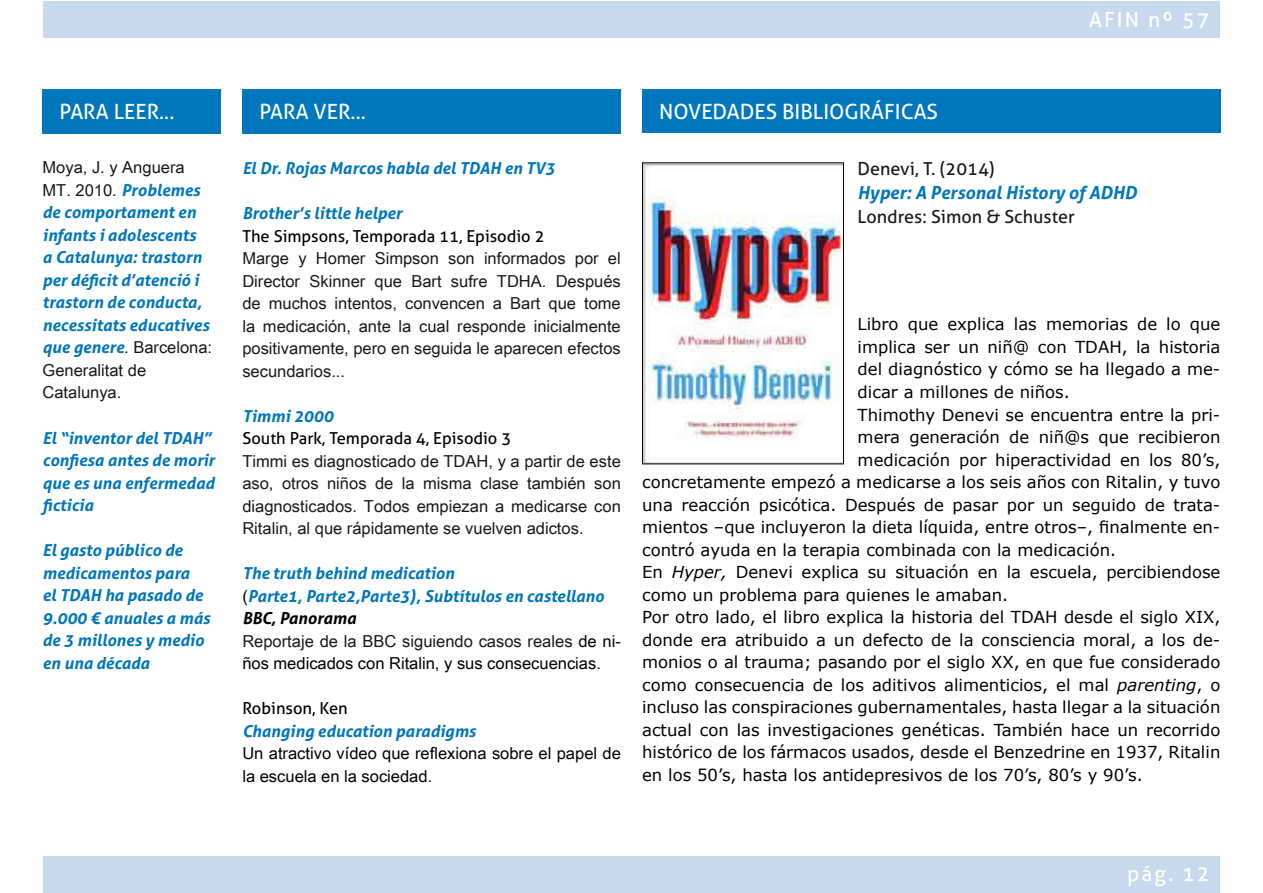
<style>
.page{position:relative;width:1263px;height:893px;background:#fff}
.page>*{position:absolute;margin:0;border:0;box-sizing:border-box;transform-origin:0 0}
.t1{font:21px "Aller";color:#fff}
.t2{font:18px "Aller";color:#1a1a1a}
.t3{font:italic 700 18px "Aller";color:#0076bd}
.t4{font:16.5px "Verdana";color:#000}
.t5{font:italic 700 16.5px/22.5px "Aller";color:#0076bd}
.t6{font:16.5px/22.5px "Arial Unicode MS";color:#1a171b;text-align:justify}
.t7{font:16.5px/22.5px "Arial Unicode MS";color:#000}
.t8{font:16.5px "Aller";color:#000}
.s1{font-family:"Arial Unicode MS";font-weight:400;font-style:normal;color:#1a171b}
.s2{font-family:"Aller";font-weight:700;font-style:italic;color:#0076bd}
.s3{font-family:"Arial Unicode MS";font-weight:400;font-style:normal;color:#000}
.s4{color:#000}
.s5{color:#1a171b}
.s6{font-style:italic}
</style>
<div class="page">
<div style="left:43px;top:1px;width:1177px;height:37px;background:#c8d9ee"></div>
<div style="left:43px;top:856px;width:1177px;height:37px;background:#c8d9ee"></div>
<div style="left:43px;top:89px;width:178px;height:45px;background:#0076bd"></div>
<div style="left:242px;top:89px;width:379px;height:45px;background:#0076bd"></div>
<div style="left:642px;top:89px;width:578px;height:44px;background:#0076bd"></div>
<img style="left:644px;top:164px;width:198px;height:298px">
<div style="left:642px;top:162px;width:202px;height:302px;border:1px solid #000"></div>
<p class="t1" style="left:60px;top:99px;width:116px">PARA LEER...</p>
<p class="t1" style="left:259px;top:99px;width:108px">PARA VER...</p>
<p class="t1" style="left:659px;top:99px;width:280px">NOVEDADES BIBLIOGRÁFICAS</p>
<p class="t1" style="left:1089px;top:7px;width:122px">AFIN nº 57</p>
<p class="t6" style="left:43px;top:156px;width:144px">Moya, J. y Anguera</p>
<p class="t5" style="left:43px;top:179px;width:168px"><span class="s1">MT. 2010.</span> Problemes de comportament en infants i adolescents a Catalunya: trastorn per déficit d’atenció i trastorn de conducta, necessitats educatives</p>
<p class="t6" style="left:43px;top:336px;width:171px;text-align:left"><span class="s2">que genere</span>. Barcelona:<br>Generalitat de<br>Catalunya.</p>
<p class="t5" style="left:43px;top:426px;width:174px">El “inventor del TDAH” confiesa antes de morir que es una enfermedad ficticia</p>
<p class="t5" style="left:43px;top:539px;width:169px">El gasto público de medicamentos para<br>el TDAH ha pasado de<br>9.000 € anuales a más de 3 millones y medio en una década</p>
<p class="t5" style="left:242px;top:157px;width:314px">El Dr. Rojas Marcos habla del TDAH en TV3</p>
<p class="t5" style="left:242px;top:202px;width:161px">Brother’s little helper</p>
<p class="t8" style="left:242px;top:226px;width:304px">The Simpsons, Temporada 11, Episodio 2</p>
<p class="t6" style="left:242px;top:247px;width:380px">Marge y Homer Simpson son informados por el Director Skinner que Bart sufre TDHA. Después de muchos intentos, convencen a Bart que tome la medicación, ante la cual responde inicialmente positivamente, pero en seguida le aparecen efectos secundarios...</p>
<p class="t5" style="left:242px;top:404px;width:92px">Timmi 2000</p>
<p class="t8" style="left:242px;top:428px;width:270px">South Park, Temporada 4, Episodio 3</p>
<p class="t6" style="left:242px;top:449px;width:380px">Timmi es diagnosticado de TDAH, y a partir de este aso, otros niños de la misma clase también son diagnosticados. Todos empiezan a medicarse con Ritalin, al que rápidamente se vuelven adictos.</p>
<p class="t5" style="left:242px;top:562px;width:363px">The truth behind medication<br><span class="s3">(</span>Parte1, Parte2,Parte3), Subtítulos en castellano<br><span class="s4">BBC, Panorama</span></p>
<p class="t7" style="left:242px;top:629px;width:380px"><span class="s5">Reportaje de la BBC siguiendo casos reales</span> de ni&shy;ños medicados con Ritalin, y sus consecuencias.</p>
<p class="t8" style="left:242px;top:698px;width:107px">Robinson, Ken</p>
<p class="t5" style="left:242px;top:720px;width:235px">Changing education paradigms</p>
<p class="t7" style="left:242px;top:742px;width:380px">Un atractivo vídeo que reflexiona sobre el papel de la escuela en la sociedad.</p>
<p class="t2" style="left:858px;top:158px;width:138px">Denevi, T. (2014)</p>
<p class="t3" style="left:858px;top:182px;width:281px">Hyper: A Personal History of ADHD</p>
<p class="t2" style="left:858px;top:206px;width:219px">Londres: Simon &amp; Schuster</p>
<p class="t4" style="left:858px;top:314px;width:364px">Libro que explica las memorias de lo que</p>
<p class="t4" style="left:858px;top:336px;width:364px">implica ser un niñ@ con TDAH, la historia</p>
<p class="t4" style="left:858px;top:359px;width:364px">del diagnóstico y cómo se ha llegado a me-</p>
<p class="t4" style="left:858px;top:381px;width:214px">dicar a millones de niños.</p>
<p class="t4" style="left:858px;top:404px;width:364px">Thimothy Denevi se encuentra entre la pri-</p>
<p class="t4" style="left:858px;top:426px;width:364px">mera generación de niñ@s que recibieron</p>
<p class="t4" style="left:858px;top:449px;width:364px">medicación por hiperactividad en los 80’s,</p>
<p class="t4" style="left:642px;top:471px;width:580px">concretamente empezó a medicarse a los seis años con Ritalin, y tuvo</p>
<p class="t4" style="left:642px;top:494px;width:580px">una reacción psicótica. Después de pasar por un seguido de trata-</p>
<p class="t4" style="left:642px;top:516px;width:580px">mientos –que incluyeron la dieta líquida, entre otros–, finalmente en-</p>
<p class="t4" style="left:642px;top:539px;width:475px">contró ayuda en la terapia combinada con la medicación.</p>
<p class="t4" style="left:642px;top:562px;width:580px">En <span class="s6">Hyper,</span> Denevi explica su situación en la escuela, percibiendose</p>
<p class="t4" style="left:642px;top:584px;width:368px">como un problema para quienes le amaban.</p>
<p class="t4" style="left:642px;top:607px;width:580px">Por otro lado, el libro explica la historia del TDAH desde el siglo XIX,</p>
<p class="t4" style="left:642px;top:629px;width:580px">donde era atribuido a un defecto de la consciencia moral, a los de-</p>
<p class="t4" style="left:642px;top:652px;width:580px">monios o al trauma; pasando por el siglo XX, en que fue considerado</p>
<p class="t4" style="left:642px;top:674px;width:580px">como consecuencia de los aditivos alimenticios, el mal <span class="s6">parenting</span>, o</p>
<p class="t4" style="left:642px;top:697px;width:580px">incluso las conspiraciones gubernamentales, hasta llegar a la situación</p>
<p class="t4" style="left:642px;top:719px;width:580px">actual con las investigaciones genéticas. También hace un recorrido</p>
<p class="t4" style="left:642px;top:742px;width:580px">histórico de los fármacos usados, desde el Benzedrine en 1937, Ritalin</p>
<p class="t4" style="left:642px;top:764px;width:502px">en los 50’s, hasta los antidepresivos de los 70’s, 80’s y 90’s.</p>
<p class="t1" style="left:1127px;top:861px;width:84px">pág. 12</p>
</div>
